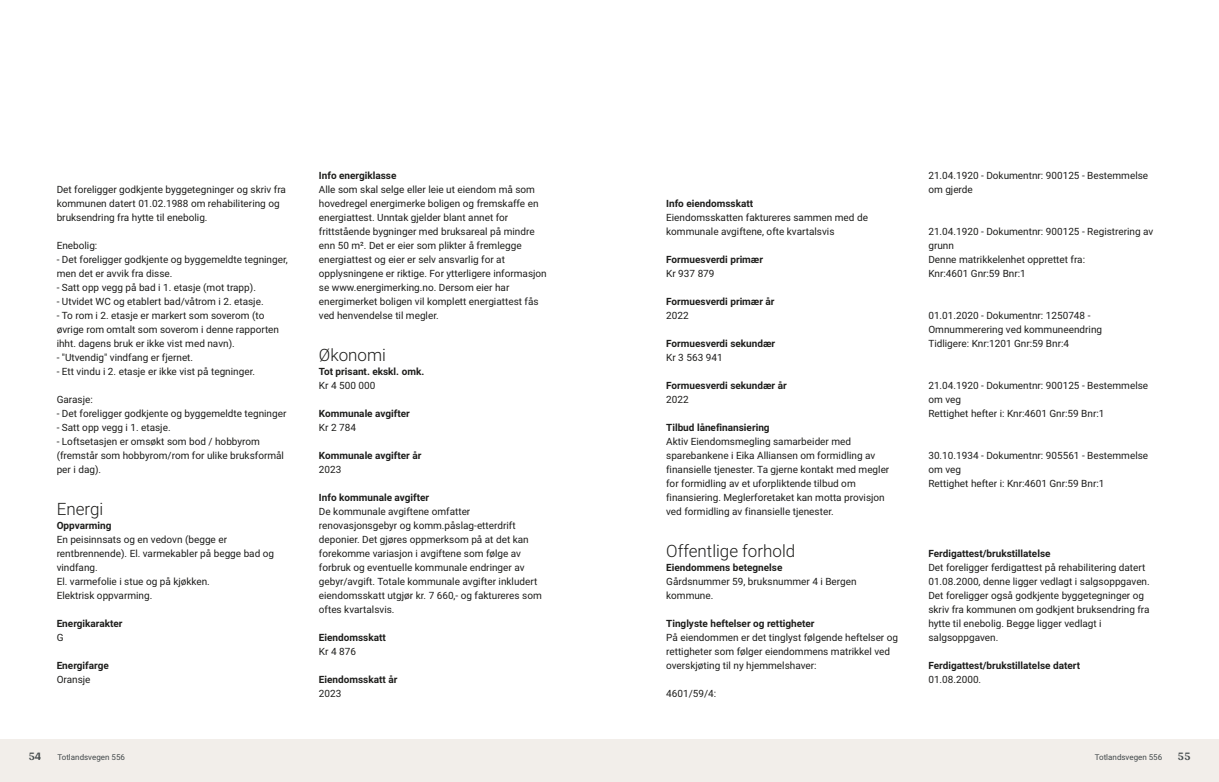
<style>
.page{position:relative;width:1219px;height:782px;background:#fff}
.page>*{position:absolute;margin:0;border:0;box-sizing:border-box;transform-origin:0 0}
.t1{font:300 17px "Roboto Vitec";color:#1d1d1b}
.t2{font:700 12px "Arya";color:#414749}
.t3{font:10px/14px "Roboto Vitec";color:#1d1d1b}
.t4{font:700 10px "Roboto Vitec";color:#1d1d1b}
.t5{font:8px "Roboto Vitec";color:#414749}
</style>
<div class="page">
<div style="left:0;top:739px;width:612px;height:42px;background:#f2eeea"></div>
<div style="left:607px;top:739px;width:612px;height:42px;background:#f2eeea"></div>
<p class="t3" style="left:57px;top:181px;width:231px">Det foreligger godkjente byggetegninger og skriv fra kommunen datert 01.02.1988 om rehabilitering og bruksendring fra hytte til enebolig.</p>
<p class="t3" style="left:57px;top:237px;width:233px">Enebolig:<br>‑ Det foreligger godkjente og byggemeldte tegninger, men det er avvik fra disse.<br>‑ Satt opp vegg på bad i 1. etasje (mot trapp).<br>‑ Utvidet WC og etablert bad/våtrom i 2. etasje.<br>‑ To rom i 2. etasje er markert som soverom (to øvrige rom omtalt som soverom i denne rapporten ihht. dagens bruk er ikke vist med navn).<br>‑ "Utvendig" vindfang er fjernet.<br>‑ Ett vindu i 2. etasje er ikke vist på tegninger.</p>
<p class="t3" style="left:57px;top:391px;width:231px">Garasje:<br>‑ Det foreligger godkjente og byggemeldte tegninger ‑ Satt opp vegg i 1. etasje.<br>‑ Loftsetasjen er omsøkt som bod / hobbyrom (fremstår som hobbyrom/rom for ulike bruksformål per i dag).</p>
<h1 class="t1" style="left:57px;top:496px;width:48px">Energi</h1>
<p class="t4" style="left:57px;top:518px;width:56px">Oppvarming</p>
<p class="t3" style="left:57px;top:531px;width:219px">En peisinnsats og en vedovn (begge er rentbrennende). El. varmekabler på begge bad og vindfang.<br>El. varmefolie i stue og på kjøkken.<br>Elektrisk oppvarming.</p>
<p class="t4" style="left:57px;top:616px;width:67px">Energikarakter</p>
<p class="t3" style="left:57px;top:629px;width:8px">G</p>
<p class="t4" style="left:57px;top:658px;width:54px">Energifarge</p>
<p class="t3" style="left:57px;top:671px;width:35px">Oransje</p>
<p class="t2" style="left:28px;top:749px;width:15px">54</p>
<p class="t5" style="left:57px;top:751px;width:69px">Totlandsvegen 556</p>
<p class="t4" style="left:319px;top:168px;width:79px">Info energiklasse</p>
<p class="t3" style="left:319px;top:181px;width:229px">Alle som skal selge eller leie ut eiendom må som hovedregel energimerke boligen og fremskaffe en energiattest. Unntak gjelder blant annet for frittstående bygninger med bruksareal på mindre enn 50 m². Det er eier som plikter å fremlegge energiattest og eier er selv ansvarlig for at opplysningene er riktige. For ytterligere informasjon se www.energimerking.no. Dersom eier har energimerket boligen vil komplett energiattest fås ved henvendelse til megler.</p>
<h1 class="t1" style="left:319px;top:342px;width:69px">Økonomi</h1>
<p class="t4" style="left:319px;top:364px;width:107px">Tot prisant. ekskl. omk.</p>
<p class="t3" style="left:319px;top:377px;width:58px">Kr 4 500 000</p>
<p class="t4" style="left:319px;top:406px;width:92px">Kommunale avgifter</p>
<p class="t3" style="left:319px;top:419px;width:39px">Kr 2 784</p>
<p class="t4" style="left:319px;top:448px;width:104px">Kommunale avgifter år</p>
<p class="t3" style="left:319px;top:461px;width:24px">2023</p>
<p class="t4" style="left:319px;top:490px;width:112px">Info kommunale avgifter</p>
<p class="t3" style="left:319px;top:503px;width:224px">De kommunale avgiftene omfatter renovasjonsgebyr og komm.påslag‑etterdrift deponier. Det gjøres oppmerksom på at det kan forekomme variasjon i avgiftene som følge av forbruk og eventuelle kommunale endringer av gebyr/avgift. Totale kommunale avgifter inkludert eiendomsskatt utgjør kr. 7 660,‑ og faktureres som oftes kvartalsvis.</p>
<p class="t4" style="left:319px;top:630px;width:68px">Eiendomsskatt</p>
<p class="t3" style="left:319px;top:643px;width:39px">Kr 4 876</p>
<p class="t4" style="left:319px;top:672px;width:80px">Eiendomsskatt år</p>
<p class="t3" style="left:319px;top:685px;width:24px">2023</p>
<p class="t4" style="left:666px;top:196px;width:88px">Info eiendomsskatt</p>
<p class="t3" style="left:666px;top:209px;width:203px">Eiendomsskatten faktureres sammen med de kommunale avgiftene, ofte kvartalsvis</p>
<p class="t4" style="left:666px;top:252px;width:98px">Formuesverdi primær</p>
<p class="t3" style="left:666px;top:265px;width:50px">Kr 937 879</p>
<p class="t4" style="left:666px;top:294px;width:110px">Formuesverdi primær år</p>
<p class="t3" style="left:666px;top:307px;width:24px">2022</p>
<p class="t4" style="left:666px;top:336px;width:111px">Formuesverdi sekundær</p>
<p class="t3" style="left:666px;top:349px;width:58px">Kr 3 563 941</p>
<p class="t4" style="left:666px;top:378px;width:122px">Formuesverdi sekundær år</p>
<p class="t3" style="left:666px;top:391px;width:24px">2022</p>
<p class="t4" style="left:666px;top:420px;width:105px">Tilbud lånefinansiering</p>
<p class="t3" style="left:666px;top:433px;width:225px">Aktiv Eiendomsmegling samarbeider med sparebankene i Eika Alliansen om formidling av finansielle tjenester. Ta gjerne kontakt med megler for formidling av et uforpliktende tilbud om finansiering. Meglerforetaket kan motta provisjon ved formidling av finansielle tjenester.</p>
<h1 class="t1" style="left:666px;top:538px;width:131px">Offentlige forhold</h1>
<p class="t4" style="left:666px;top:560px;width:118px">Eiendommens betegnelse</p>
<p class="t3" style="left:666px;top:573px;width:192px">Gårdsnummer 59, bruksnummer 4 i Bergen kommune.</p>
<p class="t4" style="left:666px;top:616px;width:150px">Tinglyste heftelser og rettigheter</p>
<p class="t3" style="left:666px;top:629px;width:233px">På eiendommen er det tinglyst følgende heftelser og rettigheter som følger eiendommens matrikkel ved overskjøting til ny hjemmelshaver:</p>
<p class="t3" style="left:666px;top:685px;width:51px">4601/59/4:</p>
<p class="t3" style="left:928px;top:167px;width:221px">21.04.1920 ‑ Dokumentnr: 900125 ‑ Bestemmelse om gjerde</p>
<p class="t3" style="left:928px;top:223px;width:226px">21.04.1920 ‑ Dokumentnr: 900125 ‑ Registrering av grunn<br>Denne matrikkelenhet opprettet fra:<br>Knr:4601 Gnr:59 Bnr:1</p>
<p class="t3" style="left:928px;top:307px;width:175px">01.01.2020 ‑ Dokumentnr: 1250748 ‑<br>Omnummerering ved kommuneendring<br>Tidligere: Knr:1201 Gnr:59 Bnr:4</p>
<p class="t3" style="left:928px;top:377px;width:221px">21.04.1920 ‑ Dokumentnr: 900125 ‑ Bestemmelse om veg<br>Rettighet hefter i: Knr:4601 Gnr:59 Bnr:1</p>
<p class="t3" style="left:928px;top:447px;width:221px">30.10.1934 ‑ Dokumentnr: 905561 ‑ Bestemmelse om veg<br>Rettighet hefter i: Knr:4601 Gnr:59 Bnr:1</p>
<p class="t4" style="left:928px;top:546px;width:124px">Ferdigattest/brukstillatelse</p>
<p class="t3" style="left:928px;top:559px;width:223px">Det foreligger ferdigattest på rehabilitering datert 01.08.2000, denne ligger vedlagt i salgsoppgaven.<br>Det foreligger også godkjente byggetegninger og skriv fra kommunen om godkjent bruksendring fra hytte til enebolig. Begge ligger vedlagt i salgsoppgaven.</p>
<p class="t4" style="left:928px;top:658px;width:153px">Ferdigattest/brukstillatelse datert</p>
<p class="t3" style="left:928px;top:671px;width:54px">01.08.2000.</p>
<p class="t5" style="left:1095px;top:751px;width:69px">Totlandsvegen 556</p>
<p class="t2" style="left:1177px;top:749px;width:15px">55</p>
</div>
